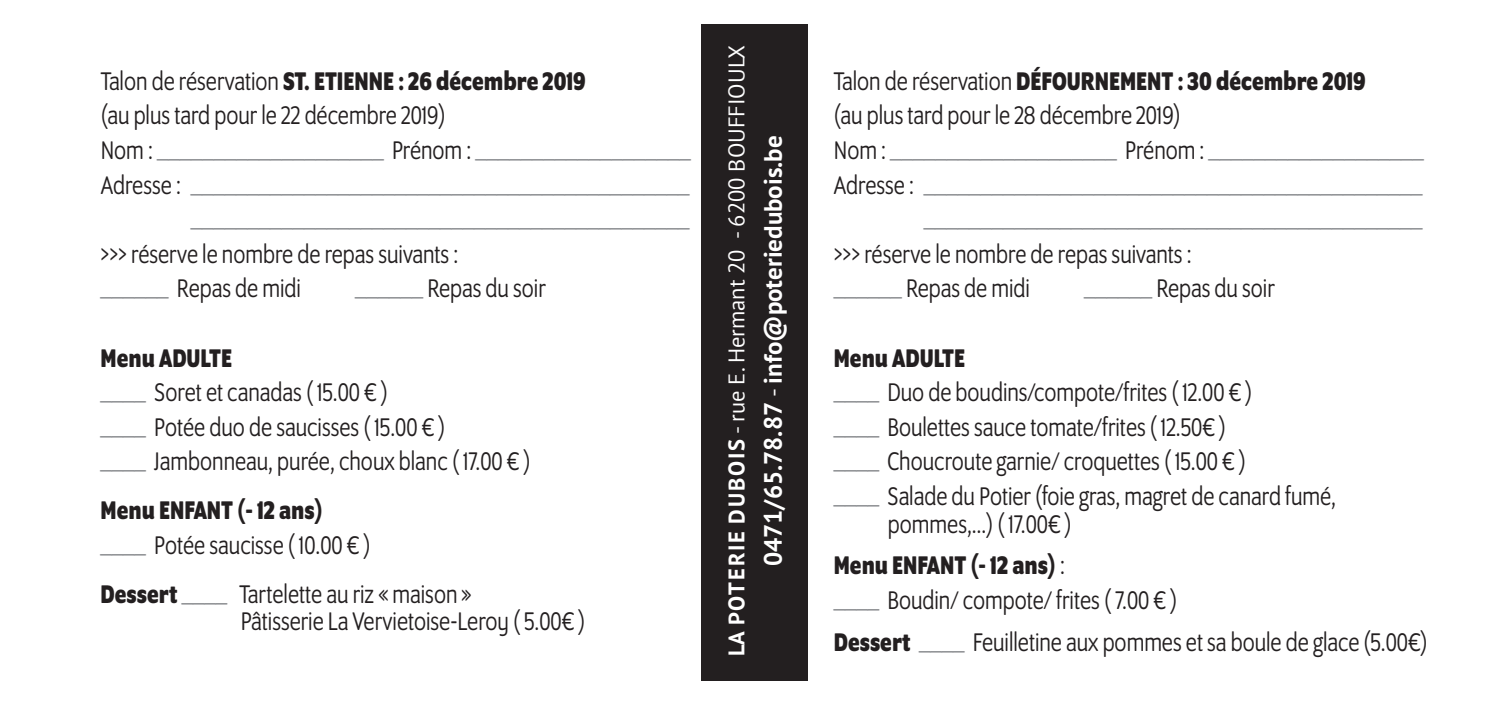
<style>
.page{position:relative;width:1489px;height:702px;background:#fff}
.page>*{position:absolute;margin:0;border:0;box-sizing:border-box;transform-origin:0 0}
.t1{font:27.5px/34.5px "Program OT";color:#231f20;scale:.86 1}
.t2{font:27.5px "Program OT";color:#939598;scale:.86 1}
.t3{font:700 27.5px "Program OT";color:#231f20;scale:.86 1}
.t4{font:27.5px "Program OT";color:#231f20;scale:.85 1}
.t5{font:700 25px "PT Sans";color:#fff}
.t6{font:22.5px "PT Sans";color:#fff}
.s1{font-weight:400}
.s2{color:#231f20}
.s3{color:#939598}
.s4{font-weight:700}
</style>
<div class="page">
<div style="left:701px;top:24px;width:106px;height:656px;background:#231f20"></div>
<p class="t3" style="left:101px;top:65px;width:565px"><span class="s1">Talon de réservation</span> ST. ETIENNE : 26 décembre 2019</p>
<p class="t4" style="left:101px;top:100px;width:407px">(au plus tard pour le 22 décembre 2019)</p>
<p class="t2" style="left:101px;top:135px;width:687px"><span class="s2">Nom :</span> ____________________ <span class="s2">Prénom :</span> ___________________</p>
<p class="t2" style="left:101px;top:169px;width:686px"><span class="s2">Adresse :</span> ____________________________________________</p>
<p class="t2" style="left:191px;top:204px;width:581px">____________________________________________</p>
<p class="t1" style="left:101px;top:236px;width:417px">&gt;&gt;&gt; réserve le nombre de repas suivants : <span class="s3">______</span> Repas de midi</p>
<p class="t1" style="left:355px;top:271px;width:223px"><span class="s3">______</span> Repas du soir</p>
<p class="t1" style="left:101px;top:340px;width:501px"><span class="s4">Menu ADULTE<br></span><span class="s3">____</span> Soret et canadas ( 15.00 € )<br><span class="s3">____</span> Potée duo de saucisses ( 15.00 € )<br><span class="s3">____</span> Jambonneau, purée, choux blanc ( 17.00 € )</p>
<p class="t1" style="left:101px;top:493px;width:315px"><span class="s4">Menu ENFANT (- 12 ans) </span><span class="s3">____</span> Potée saucisse ( 10.00 € )</p>
<p class="t1" style="left:241px;top:579px;width:402px;line-height:27.5px;text-indent:-140px"><span class="s4">Dessert</span> <span class="s3">____</span> Tartelette au riz « maison »<br>Pâtisserie La Vervietoise-Leroy ( 5.00€ )</p>
<p class="t6" style="left:722px;top:655px;width:612px;rotate:-90deg"><span class="s4">LA POTERIE DUBOIS</span> - rue E. Hermant 20 - 6200 BOUFFIOULX</p>
<p class="t5" style="left:756px;top:566px;width:432px;rotate:-90deg">0471/65.78.87 <span class="s1">-</span> info@poteriedubois.be</p>
<p class="t3" style="left:833px;top:65px;width:620px"><span class="s1">Talon de réservation</span> DÉFOURNEMENT : 30 décembre 2019</p>
<p class="t4" style="left:833px;top:100px;width:409px">(au plus tard pour le 28 décembre 2019)</p>
<p class="t2" style="left:833px;top:135px;width:687px"><span class="s2">Nom :</span> ____________________ <span class="s2">Prénom :</span> ___________________</p>
<p class="t2" style="left:833px;top:169px;width:686px"><span class="s2">Adresse :</span> ____________________________________________</p>
<p class="t2" style="left:923px;top:204px;width:581px">____________________________________________</p>
<p class="t1" style="left:833px;top:236px;width:417px">&gt;&gt;&gt; réserve le nombre de repas suivants : <span class="s3">______</span> Repas de midi</p>
<p class="t1" style="left:1084px;top:271px;width:223px"><span class="s3">______</span> Repas du soir</p>
<p class="t1" style="left:833px;top:340px;width:585px"><span class="s4">Menu ADULTE<br></span><span class="s3">____</span> Duo de boudins/compote/frites ( 12.00 € )<br><span class="s3">____</span> Boulettes sauce tomate/frites ( 12.50€ )<br><span class="s3">____</span> Choucroute garnie/ croquettes ( 15.00 € )<br><span class="s3">____</span> Salade du Potier (foie gras, magret de canard fumé,</p>
<p class="t1" style="left:833px;top:502px;width:278px;line-height:41.8px;text-align:right">pommes,…) ( 17.00€ )<br><span class="s4">Menu ENFANT (- 12 ans)</span> :</p>
<p class="t1" style="left:833px;top:579px;width:692px;line-height:41.8px"><span class="s3">____</span> Boudin/ compote/ frites ( 7.00 € )<br><span class="s4">Dessert</span> <span class="s3">____</span> Feuilletine aux pommes et sa boule de glace (5.00€)</p>
</div>
